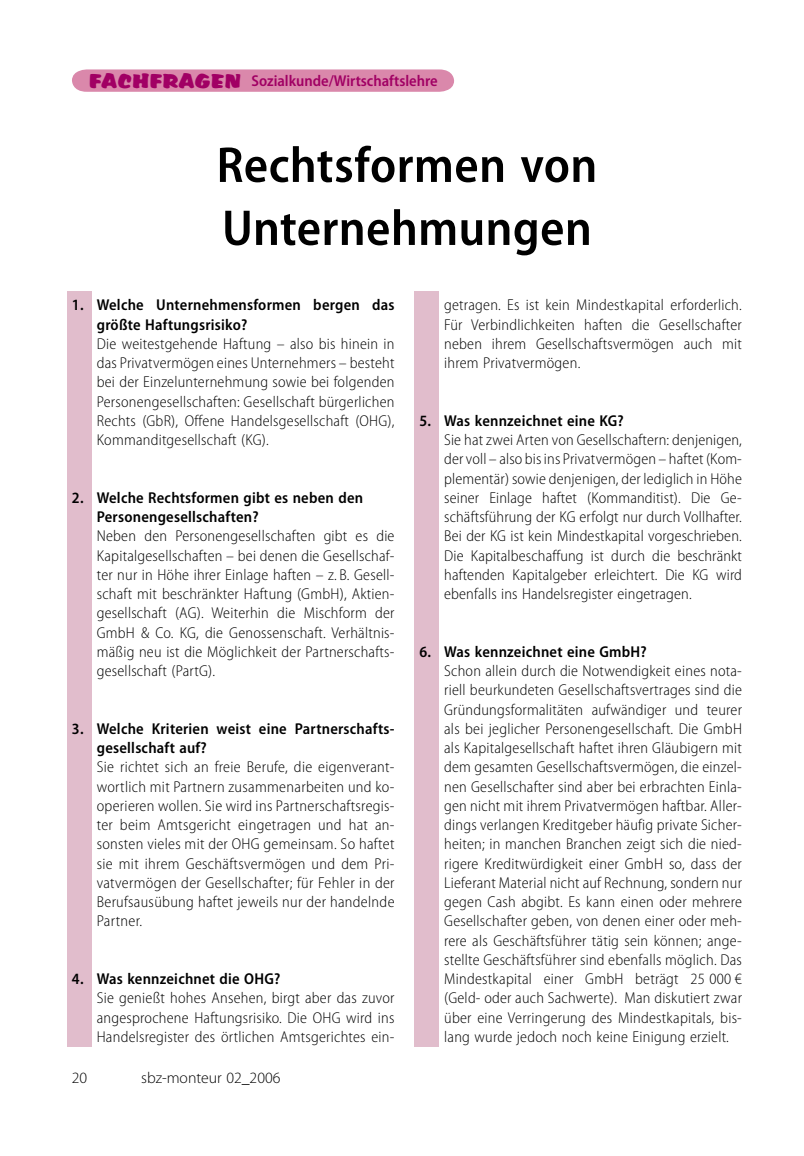
<style>
.page{position:relative;width:804px;height:1156px;background:#fff}
.page>*{position:absolute;margin:0;border:0;box-sizing:border-box;transform-origin:0 0}
._02_Headline{font:600 semi-condensed 50.75px/63px "Myriad Pro";letter-spacing:.005em;color:#000}
._04_Grundtext{font:300 semi-condensed 15.75px/19.2px "Myriad Pro";letter-spacing:.015em;color:#000;text-align:justify}
._04_Grundtext-2{font:600 semi-condensed 15.75px/19.2px "Myriad Pro";letter-spacing:.015em;color:#000}
.t1{font:600 semi-condensed 15.75px "Myriad Pro";color:#a10064}
.t2{font:300 15.75px "Myriad Pro";color:#000}
.s1{font-family:"Accent";font-weight:400;font-stretch:normal;font-size:17.5px}
</style>
<div class="page">
<svg style="left:72px;top:69px;width:382px;height:23px;background:#db8dae"></svg>
<div style="left:414px;top:291px;width:25px;height:756px;background:#e1bdcc"></div>
<div style="left:67px;top:291px;width:25px;height:756px;background:#e1bdcc"></div>
<p class="t1" style="left:89px;top:72px;width:350px"><span class="s1">FACHFRAGEN</span> Sozialkunde/Wirtschaftslehre</p>
<p class="_02_Headline" style="left:216px;top:134px;width:382px">Rechtsformen von<br>Unternehmungen</p>
<p class="_04_Grundtext-2" style="left:97px;top:296px;width:299px;text-indent:-25px">1. Welche Unternehmensformen bergen das größte Haftungsrisiko?</p>
<p class="_04_Grundtext" style="left:97px;top:334px;width:299px">Die weitestgehende Haftung – also bis hinein in das Privatvermögen eines Unternehmers – besteht bei der Einzelunternehmung sowie bei folgenden Personengesellschaften: Gesellschaft bürgerlichen Rechts (GbR), Offene Handelsgesellschaft (OHG), Kommanditgesellschaft (KG).</p>
<p class="_04_Grundtext-2" style="left:97px;top:488px;width:268px;text-indent:-25px">2. Welche Rechtsformen gibt es neben den<br>Personengesellschaften?</p>
<p class="_04_Grundtext" style="left:97px;top:527px;width:299px">Neben den Personengesellschaften gibt es die Kapitalgesellschaften – bei denen die Gesellschaf&shy;ter nur in Höhe ihrer Einlage haften – z. B. Gesell&shy;schaft mit beschränkter Haftung (GmbH), Aktien&shy;gesellschaft (AG). Weiterhin die Mischform der GmbH &amp; Co. KG, die Genossenschaft. Verhältnis&shy;mäßig neu ist die Möglichkeit der Partnerschafts&shy;gesellschaft (PartG).</p>
<p class="_04_Grundtext-2" style="left:97px;top:719px;width:299px;text-indent:-25px">3. Welche Kriterien weist eine Partnerschafts&shy;gesellschaft auf?</p>
<p class="_04_Grundtext" style="left:97px;top:758px;width:299px">Sie richtet sich an freie Berufe, die eigenverant&shy;wortlich mit Partnern zusammenarbeiten und ko&shy;operieren wollen. Sie wird ins Partnerschaftsregis&shy;ter beim Amtsgericht eingetragen und hat an&shy;sonsten vieles mit der OHG gemeinsam. So haftet sie mit ihrem Geschäftsvermögen und dem Pri&shy;vatvermögen der Gesellschafter; für Fehler in der Berufsausübung haftet jeweils nur der handelnde Partner.</p>
<p class="_04_Grundtext-2" style="left:72px;top:969px;width:210px">4. Was kennzeichnet die OHG?</p>
<p class="_04_Grundtext" style="left:97px;top:989px;width:299px">Sie genießt hohes Ansehen, birgt aber das zuvor angesprochene Haftungsrisiko. Die OHG wird ins Handelsregister des örtlichen Amtsgerichtes ein-</p>
<p class="t2" style="left:72px;top:1069px;width:17px">20</p>
<p class="t2" style="left:141px;top:1069px;width:141px">sbz-monteur 02_2006</p>
<p class="_04_Grundtext" style="left:444px;top:296px;width:299px">getragen. Es ist kein Mindestkapital erforderlich.<br>Für Verbindlichkeiten haften die Gesellschafter neben ihrem Gesellschaftsvermögen auch mit ihrem Privatvermögen.</p>
<p class="_04_Grundtext-2" style="left:419px;top:411px;width:206px">5. Was kennzeichnet eine KG?</p>
<p class="_04_Grundtext" style="left:444px;top:430px;width:299px">Sie hat zwei Arten von Gesellschaftern: denjenigen, der voll – also bis ins Privatvermögen – haftet (Kom&shy;plementär) sowie denjenigen, der lediglich in Höhe seiner Einlage haftet (Kommanditist). Die Ge&shy;schäftsführung der KG erfolgt nur durch Vollhafter.<br>Bei der KG ist kein Mindestkapital vorgeschrieben.<br>Die Kapitalbeschaffung ist durch die beschränkt haftenden Kapitalgeber erleichtert. Die KG wird ebenfalls ins Handelsregister eingetragen.</p>
<p class="_04_Grundtext-2" style="left:419px;top:642px;width:229px">6. Was kennzeichnet eine GmbH?</p>
<p class="_04_Grundtext" style="left:444px;top:661px;width:299px">Schon allein durch die Notwendigkeit eines nota&shy;riell beurkundeten Gesellschaftsvertrages sind die Gründungsformalitäten aufwändiger und teurer als bei jeglicher Personengesellschaft. Die GmbH als Kapitalgesellschaft haftet ihren Gläubigern mit dem gesamten Gesellschaftsvermögen, die einzel&shy;nen Gesellschafter sind aber bei erbrachten Einla&shy;gen nicht mit ihrem Privatvermögen haftbar. Aller&shy;dings verlangen Kreditgeber häufig private Sicher&shy;heiten; in manchen Branchen zeigt sich die nied&shy;rigere Kreditwürdigkeit einer GmbH so, dass der Lieferant Material nicht auf Rechnung, sondern nur gegen Cash abgibt. Es kann einen oder mehrere Gesellschafter geben, von denen einer oder meh&shy;rere als Geschäftsführer tätig sein können; ange&shy;stellte Geschäftsführer sind ebenfalls möglich. Das Mindestkapital einer GmbH beträgt 25 000 € (Geld- oder auch Sachwerte). Man diskutiert zwar über eine Verringerung des Mindestkapitals, bis&shy;lang wurde jedoch noch keine Einigung erzielt.</p>
</div>
